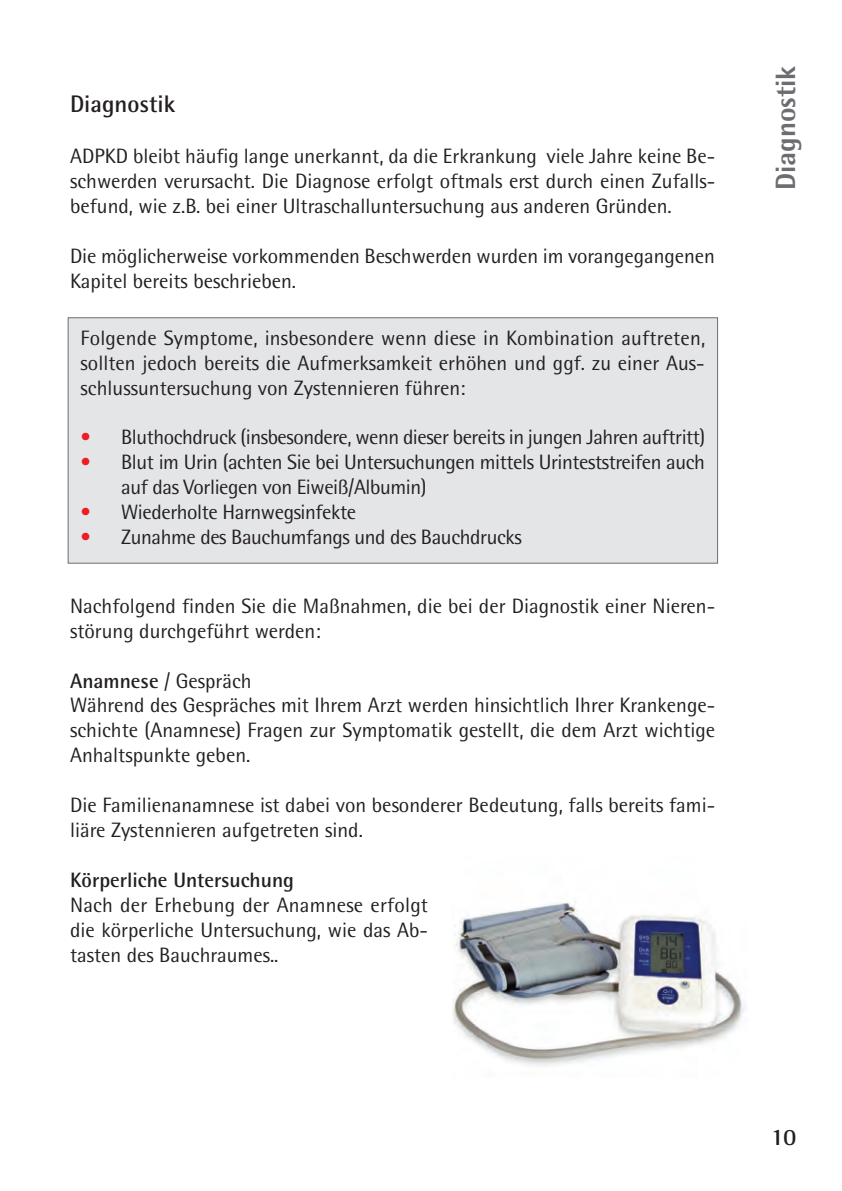
<style>
.page{position:relative;width:842px;height:1191px;background:#fff}
.page>*{position:absolute;margin:0;border:0;box-sizing:border-box;transform-origin:0 0}
.t1{font:800 28px "Rotis Semi Sans";color:#6c6d70}
.t2{font:700 24px "Rotis Semi Sans";color:#231f20}
.t3{font:700 24px "Rotis Semi Serif";color:#231f20}
.t4{font:20.8px/25px "Rotis Semi Sans";color:#231f20}
.t5{font:20.8px/25px "Rotis Semi Sans";letter-spacing:-.02em;color:#231f20}
.t6{font:700 20.8px "Rotis Semi Sans";color:#231f20}
.s1{color:#ee1d23}
.s2{font-weight:700}
</style>
<div class="page">
<div style="left:69px;top:318px;width:648px;height:244px;background:#e4e5e7"></div>
<div style="left:68px;top:317px;width:650px;height:246px;border:1px solid #6c6d70"></div>
<img style="left:452px;top:901px;width:293px;height:165px">
<p class="t2" style="left:70px;top:95px;width:107px">Diagnostik</p>
<p class="t4" style="left:70px;top:146px;width:647px;text-align:justify">ADPKD bleibt häufig lange unerkannt, da die Erkrankung viele Jahre keine Be&shy;schwerden verursacht. Die Diagnose erfolgt oftmals erst durch einen Zufalls&shy;befund, wie z.B. bei einer Ultraschalluntersuchung aus anderen Gründen.</p>
<p class="t4" style="left:70px;top:245px;width:646px">Die möglicherweise vorkommenden Beschwerden wurden im vorangegangenen<br>Kapitel bereits beschrieben.</p>
<p class="t4" style="left:81px;top:327px;width:626px;text-align:justify">Folgende Symptome, insbesondere wenn diese in Kombination auftreten, sollten jedoch bereits die Aufmerksamkeit erhöhen und ggf. zu einer Aus&shy;schlussuntersuchung von Zystennieren führen:</p>
<p class="t5" style="left:81px;top:427px;width:626px"><span class="s1">•</span> Bluthochdruck (insbesondere, wenn dieser bereits in jungen Jahren auftritt)</p>
<p class="t5" style="left:121px;top:452px;width:585px;text-indent:-40px"><span class="s1">•</span> Blut im Urin (achten Sie bei Untersuchungen mittels Urinteststreifen auch auf das Vorliegen von Eiweiß/Albumin)</p>
<p class="t5" style="left:81px;top:502px;width:277px"><span class="s1">•</span> Wiederholte Harnwegsinfekte</p>
<p class="t5" style="left:81px;top:527px;width:443px"><span class="s1">•</span> Zunahme des Bauchumfangs und des Bauchdrucks</p>
<p class="t4" style="left:70px;top:595px;width:647px">Nachfolgend finden Sie die Maßnahmen, die bei der Diagnostik einer Nieren&shy;störung durchgeführt werden:</p>
<p class="t4" style="left:70px;top:670px;width:647px"><span class="s2">Anamnese</span> / Gespräch<br>Während des Gespräches mit Ihrem Arzt werden hinsichtlich Ihrer Krankenge&shy;schichte (Anamnese) Fragen zur Symptomatik gestellt, die dem Arzt wichtige Anhaltspunkte geben.</p>
<p class="t4" style="left:70px;top:795px;width:647px">Die Familienanamnese ist dabei von besonderer Bedeutung, falls bereits fami&shy;liäre Zystennieren aufgetreten sind.</p>
<p class="t6" style="left:70px;top:873px;width:225px">Körperliche Untersuchung</p>
<p class="t4" style="left:70px;top:894px;width:360px;text-align:justify">Nach der Erhebung der Anamnese erfolgt die körperliche Untersuchung, wie das Ab&shy;tasten des Bauchraumes..</p>
<h1 class="t1" style="left:776px;top:190px;width:126px;rotate:-90deg">Diagnostik</h1>
<p class="t3" style="left:771px;top:1129px;width:27px">10</p>
</div>
